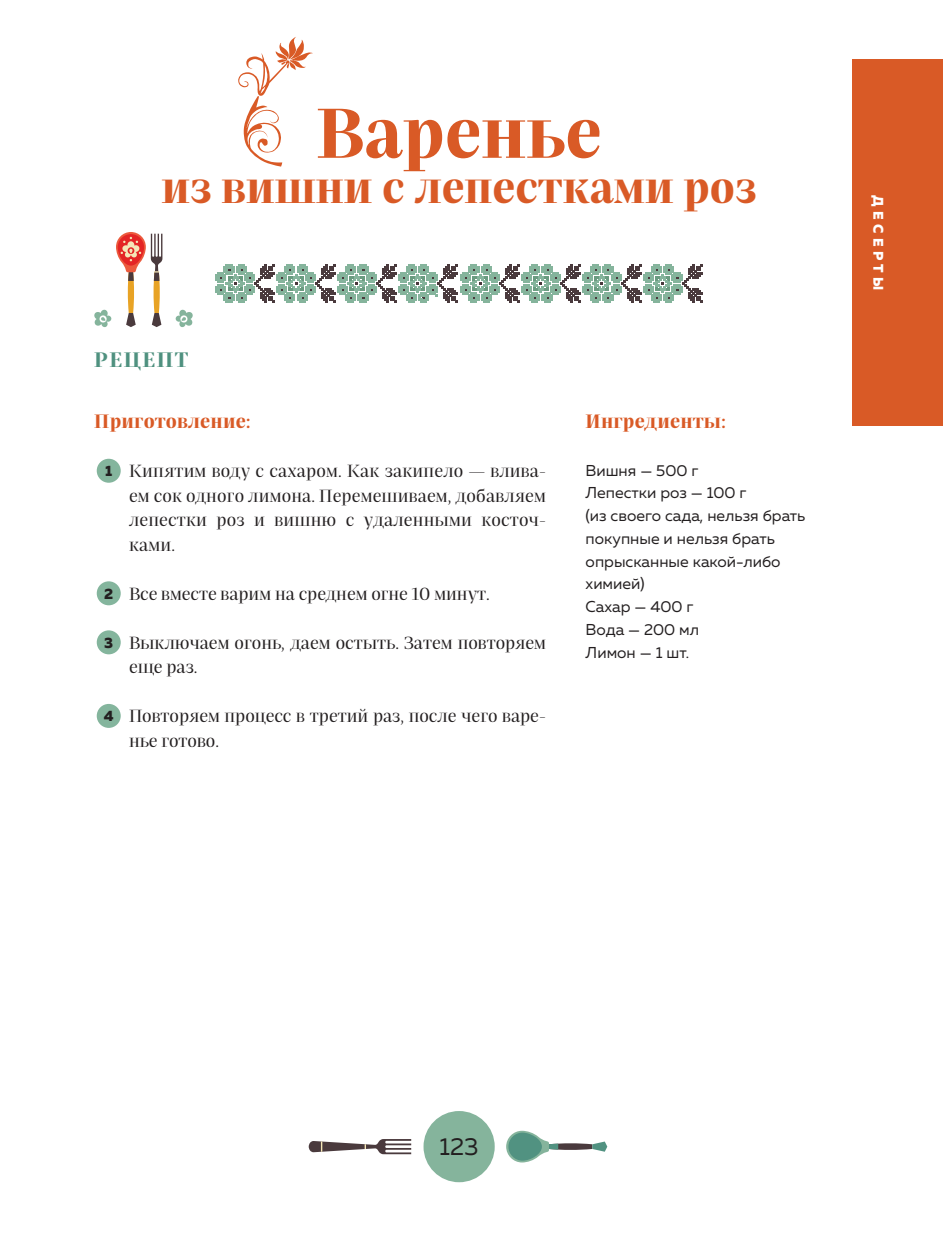
<style>
.page{position:relative;width:943px;height:1241px;background:#fff}
.page>*{position:absolute;margin:0;border:0;box-sizing:border-box;transform-origin:0 0}
.t1{font:700 70px "Praho Pro";color:#d95a26}
.t2{font:700 43.75px "Praho Pro";color:#d95a26}
.t3{font:24.5px "Muller";color:#231f20}
.t4{font:700 20.82px "Praho Pro";letter-spacing:.075em;color:#4f917f}
.t5{font:700 19.25px "Praho Pro";letter-spacing:.01em;color:#d95a26}
.t6{font:17.5px/24.5px "Praho Pro";color:#231f20}
.t7{font:15.75px/22.8px "Muller";color:#231f20}
.t8{font:800 14px "Muller";letter-spacing:.31em;color:#fff}
.s1{font-family:"Muller";font-weight:800;font-size:15.05px}
</style>
<div class="page">
<svg style="left:506px;top:1130px;width:101px;height:32px"></svg>
<svg style="left:309px;top:1139px;width:102px;height:14px"></svg>
<div style="left:423px;top:1110px;width:71px;height:71px;background:#85b49c;border-radius:50%"></div>
<div style="left:852px;top:60px;width:91px;height:366px;background:#d95a26"></div>
<svg style="left:94px;top:232px;width:68px;height:95px"></svg>
<svg style="left:176px;top:309px;width:17px;height:18px"></svg>
<svg style="left:216px;top:264px;width:486px;height:39px"></svg>
<div style="left:97px;top:458px;width:24px;height:24px;background:#84b59d;border-radius:50%"></div>
<div style="left:97px;top:581px;width:24px;height:24px;background:#84b59d;border-radius:50%"></div>
<div style="left:97px;top:630px;width:24px;height:24px;background:#84b59d;border-radius:50%"></div>
<div style="left:97px;top:703px;width:24px;height:24px;background:#84b59d;border-radius:50%"></div>
<svg style="left:238px;top:37px;width:74px;height:129px"></svg>
<h1 class="t1" style="left:316px;top:93px;width:287px">Варенье</h1>
<h2 class="t2" style="left:161px;top:162px;width:596px">из вишни с лепестками роз</h2>
<p class="t4" style="left:94px;top:347px;width:96px">РЕЦЕПТ</p>
<p class="t5" style="left:94px;top:410px;width:158px">Приготовление:</p>
<p class="t6" style="left:129px;top:460px;width:418px;text-align:justify;text-indent:-24px"><span class="s1">1</span> Кипятим воду с сахаром. Как закипело — влива&shy;ем сок одного лимона. Перемешиваем, добавляем лепестки роз и вишню с удаленными косточ&shy;ками.</p>
<p class="t6" style="left:104px;top:582px;width:387px"><span class="s1">2</span> Все вместе варим на среднем огне 10 минут.</p>
<p class="t6" style="left:129px;top:631px;width:418px;text-indent:-25px"><span class="s1">3</span> Выключаем огонь, даем остыть. Затем повторяем еще раз.</p>
<p class="t6" style="left:129px;top:705px;width:418px;text-indent:-25px"><span class="s1">4</span> Повторяем процесс в третий раз, после чего варе&shy;нье готово.</p>
<p class="t5" style="left:585px;top:410px;width:141px">Ингредиенты:</p>
<p class="t7" style="left:585px;top:460px;width:221px">Вишня — 500 г<br>Лепестки роз — 100 г<br>(из своего сада, нельзя брать покупные и нельзя брать опрысканные какой-либо химией)<br>Сахар — 400 г<br>Вода — 200 мл<br>Лимон — 1 шт.</p>
<p class="t8" style="left:883px;top:195px;width:97px;rotate:90deg">ДЕСЕРТЫ</p>
<h3 class="t3" style="left:439px;top:1135px;width:40px">123</h3>
</div>
